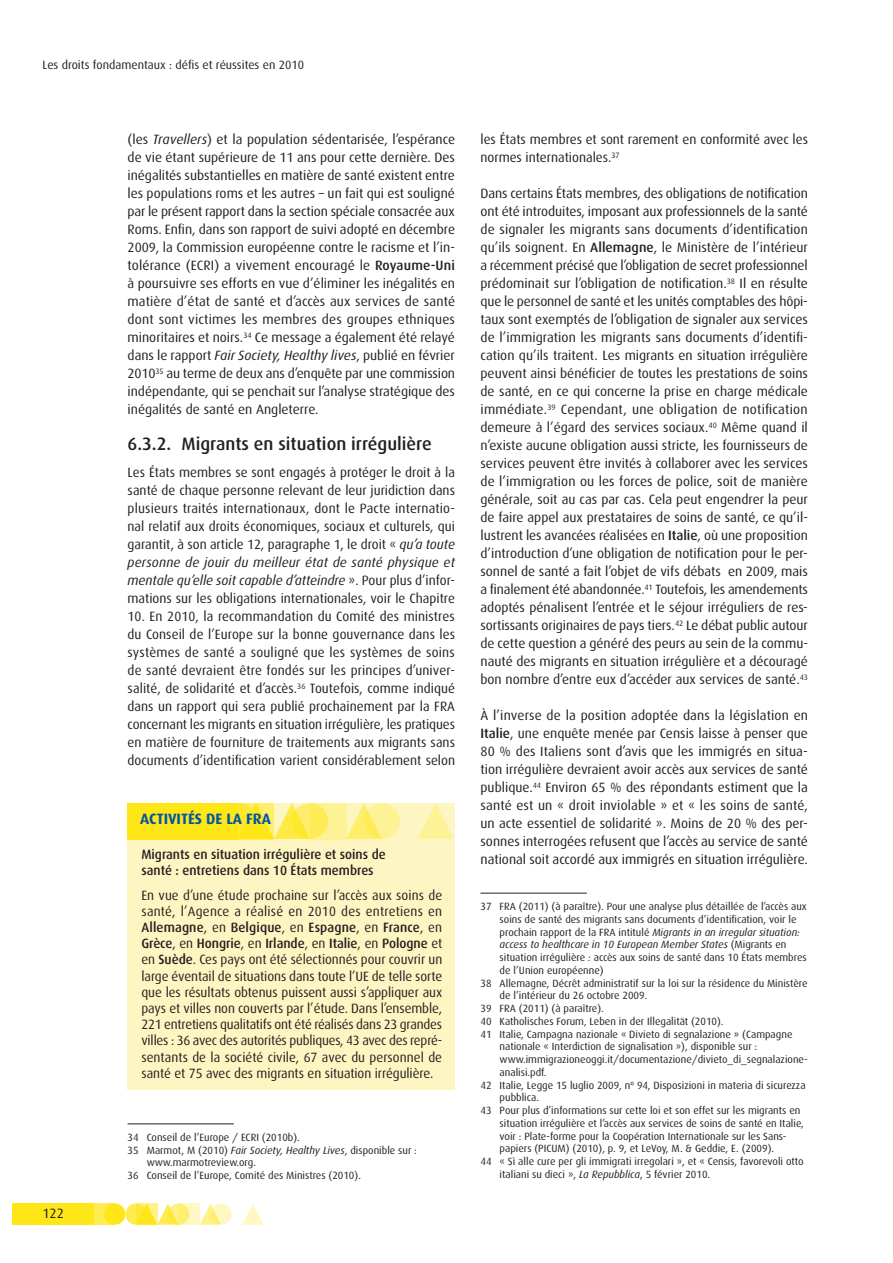
<style>
.page{position:relative;width:893px;height:1263px;background:#fff}
.page>*{position:absolute;margin:0;border:0;box-sizing:border-box;transform-origin:0 0}
.t1{font:500 18px "Dax";color:#231f20}
.t2{font:700 15px "Dax";color:#0155a5}
.t3{font:13.5px/18px "Dax";color:#231f20;text-align:justify}
.t4{font:500 13.5px/16.2px "Dax";color:#231f20;scale:.96 1}
.t5{font:12px "Dax";color:#231f20}
.t6{font:10.5px "Dax";color:#231f20}
.t7{font:italic 10.5px "Dax";color:#231f20}
.s1{font-style:italic}
.s2{font-weight:500}
.s3{font-style:normal}
</style>
<div class="page">
<svg style="left:125px;top:1203px;width:22px;height:22px"></svg>
<div style="left:94px;top:1203px;width:21px;height:22px;background:#ffec50"></div>
<div style="left:12px;top:1203px;width:82px;height:22px;background:#ffe616"></div>
<svg style="left:200px;top:1203px;width:18px;height:22px"></svg>
<svg style="left:242px;top:1204px;width:21px;height:21px"></svg>
<div style="left:104px;top:1203px;width:21px;height:22px;background:#ffe616;border-radius:50%"></div>
<svg style="left:157px;top:1203px;width:18px;height:22px"></svg>
<svg style="left:168px;top:1203px;width:21px;height:22px"></svg>
<svg style="left:210px;top:1203px;width:22px;height:22px"></svg>
<svg style="left:136px;top:1203px;width:21px;height:22px"></svg>
<svg style="left:179px;top:1203px;width:21px;height:22px"></svg>
<hr style="left:128px;top:1123px;width:106px;height:1px;background:#231f20">
<hr style="left:480px;top:893px;width:107px;height:1px;background:#231f20">
<div style="left:128px;top:803px;width:327px;height:286px;background:#fef6c2"></div>
<div style="left:128px;top:803px;width:110px;height:36px;background:#ffe616"></div>
<svg style="left:346px;top:803px;width:32px;height:36px"></svg>
<svg style="left:418px;top:803px;width:36px;height:36px"></svg>
<svg style="left:274px;top:803px;width:32px;height:36px"></svg>
<svg style="left:292px;top:803px;width:36px;height:36px"></svg>
<svg style="left:364px;top:803px;width:36px;height:36px"></svg>
<svg style="left:238px;top:803px;width:36px;height:36px"></svg>
<svg style="left:310px;top:803px;width:36px;height:36px"></svg>
<p class="t5" style="left:43px;top:58px;width:263px">Les droits fondamentaux : défis et réussites en 2010</p>
<p class="t3" style="left:128px;top:130px;width:329px">(les <span class="s1">Travellers</span>) et la population sédentarisée, l’espérance de vie étant supérieure de 11 ans pour cette dernière. Des inégalités substantielles en matière de santé existent entre les populations roms et les autres – un fait qui est souligné par le présent rapport dans la section spéciale consacrée aux Roms. Enfin, dans son rapport de suivi adopté en décembre 2009, la Commission européenne contre le racisme et l’in&shy;tolérance (ECRI) a vivement encouragé le <span class="s2">Royaume-Uni </span>à poursuivre ses efforts en vue d’éliminer les inégalités en matière d’état de santé et d’accès aux services de santé dont sont victimes les membres des groupes ethniques minoritaires et noirs.<sup>34</sup> Ce message a également été relayé dans le rapport <span class="s1">Fair Society, Healthy lives</span>, publié en février 2010<sup>35</sup> au terme de deux ans d’enquête par une commission indépendante, qui se penchait sur l’analyse stratégique des inégalités de santé en Angleterre.</p>
<h1 class="t1" style="left:128px;top:434px;width:306px">6.3.2. Migrants en situation irrégulière</h1>
<p class="t3" style="left:128px;top:463px;width:329px">Les États membres se sont engagés à protéger le droit à la santé de chaque personne relevant de leur juridiction dans plusieurs traités internationaux, dont le Pacte internatio&shy;nal relatif aux droits économiques, sociaux et culturels, qui garantit, à son article 12, paragraphe 1, le droit « <span class="s1">qu’a toute personne de jouir du meilleur état de santé physique et mentale qu’elle soit capable d’atteindre</span> ». Pour plus d’infor&shy;mations sur les obligations internationales, voir le Chapitre</p>
<p class="t3" style="left:128px;top:607px;width:329px">10. En 2010, la recommandation du Comité des ministres du Conseil de l’Europe sur la bonne gouvernance dans les systèmes de santé a souligné que les systèmes de soins de santé devraient être fondés sur les principes d’univer&shy;salité, de solidarité et d’accès.<sup>36</sup> Toutefois, comme indiqué dans un rapport qui sera publié prochainement par la FRA concernant les migrants en situation irrégulière, les pratiques en matière de fourniture de traitements aux migrants sans documents d’identification varient considérablement selon</p>
<p class="t2" style="left:140px;top:811px;width:132px">ACTIVITÉS DE LA FRA</p>
<p class="t4" style="left:141px;top:846px;width:256px">Migrants en situation irrégulière et soins de santé : entretiens dans 10 États membres</p>
<p class="t3" style="left:141px;top:887px;width:302px;line-height:16.2px">En vue d’une étude prochaine sur l’accès aux soins de santé, l’Agence a réalisé en 2010 des entretiens en <span class="s2">Allemagne</span>, en <span class="s2">Belgique</span>, en <span class="s2">Espagne</span>, en <span class="s2">France</span>, en <span class="s2">Grèce</span>, en <span class="s2">Hongrie</span>, en <span class="s2">Irlande</span>, en <span class="s2">Italie</span>, en <span class="s2">Pologne</span> et en <span class="s2">Suède</span>. Ces pays ont été sélectionnés pour couvrir un large éventail de situations dans toute l’UE de telle sorte que les résultats obtenus puissent aussi s’appliquer aux pays et villes non couverts par l’étude. Dans l’ensemble, 221 entretiens qualitatifs ont été réalisés dans 23 grandes villes : 36 avec des autorités publiques, 43 avec des repré&shy;sentants de la société civile, 67 avec du personnel de santé et 75 avec des migrants en situation irrégulière.</p>
<p class="t3" style="left:43px;top:1205px;width:23px">122</p>
<p class="t6" style="left:128px;top:1131px;width:174px">34 Conseil de l’Europe / ECRI (2010b).</p>
<p class="t6" style="left:128px;top:1144px;width:291px">35 Marmot, M (2010) <span class="s1">Fair Society, Healthy Lives</span>, disponible sur :</p>
<p class="t6" style="left:147px;top:1157px;width:111px">www.marmotreview.org.</p>
<p class="t6" style="left:128px;top:1170px;width:235px">36 Conseil de l’Europe, Comité des Ministres (2010).</p>
<p class="t3" style="left:480px;top:130px;width:329px">les États membres et sont rarement en conformité avec les normes internationales.<sup>37</sup></p>
<p class="t3" style="left:480px;top:184px;width:329px">Dans certains États membres, des obligations de notification ont été introduites, imposant aux professionnels de la santé de signaler les migrants sans documents d’identification qu’ils soignent. En <span class="s2">Allemagne</span>, le Ministère de l’intérieur a récemment précisé que l’obligation de secret professionnel prédominait sur l’obligation de notification.<sup>38</sup> Il en résulte que le personnel de santé et les unités comptables des hôpi&shy;taux sont exemptés de l’obligation de signaler aux services de l’immigration les migrants sans documents d’identifi&shy;cation qu’ils traitent. Les migrants en situation irrégulière peuvent ainsi bénéficier de toutes les prestations de soins de santé, en ce qui concerne la prise en charge médicale immédiate.<sup>39</sup> Cependant, une obligation de notification demeure à l’égard des services sociaux.<sup>40</sup> Même quand il n’existe aucune obligation aussi stricte, les fournisseurs de services peuvent être invités à collaborer avec les services de l’immigration ou les forces de police, soit de manière générale, soit au cas par cas. Cela peut engendrer la peur de faire appel aux prestataires de soins de santé, ce qu’il&shy;lustrent les avancées réalisées en <span class="s2">Italie</span>, où une proposition d’introduction d’une obligation de notification pour le per&shy;sonnel de santé a fait l’objet de vifs débats en 2009, mais a finalement été abandonnée.<sup>41</sup> Toutefois, les amendements adoptés pénalisent l’entrée et le séjour irréguliers de res&shy;sortissants originaires de pays tiers.<sup>42</sup> Le débat public autour de cette question a généré des peurs au sein de la commu&shy;nauté des migrants en situation irrégulière et a découragé bon nombre d’entre eux d’accéder aux services de santé.<sup>43</sup></p>
<p class="t3" style="left:480px;top:706px;width:329px">À l’inverse de la position adoptée dans la législation en <span class="s2">Italie</span>, une enquête menée par Censis laisse à penser que 80 % des Italiens sont d’avis que les immigrés en situa&shy;tion irrégulière devraient avoir accès aux services de santé publique.<sup>44</sup> Environ 65 % des répondants estiment que la santé est un « droit inviolable » et « les soins de santé, un acte essentiel de solidarité ». Moins de 20 % des per&shy;sonnes interrogées refusent que l’accès au service de santé national soit accordé aux immigrés en situation irrégulière.</p>
<p class="t6" style="left:480px;top:901px;width:328px">37 FRA (2011) (à paraître). Pour une analyse plus détaillée de l’accès aux</p>
<p class="t6" style="left:500px;top:913px;width:298px">soins de santé des migrants sans documents d’identification, voir le</p>
<p class="t7" style="left:500px;top:926px;width:302px"><span class="s3">prochain rapport de la FRA intitulé</span> Migrants in an irregular situation:</p>
<p class="t7" style="left:500px;top:939px;width:288px">access to healthcare in 10 European Member States <span class="s3">(Migrants en</span></p>
<p class="t6" style="left:500px;top:952px;width:309px">situation irrégulière <span class="s1">:</span> accès aux soins de santé dans 10 États membres</p>
<p class="t6" style="left:500px;top:964px;width:106px">de l’Union européenne)</p>
<p class="t6" style="left:480px;top:977px;width:329px">38 Allemagne, Décrêt administratif sur la loi sur la résidence du Ministère</p>
<p class="t6" style="left:500px;top:990px;width:149px">de l’intérieur du 26 octobre 2009.</p>
<p class="t6" style="left:480px;top:1003px;width:125px">39 FRA (2011) (à paraître).</p>
<p class="t6" style="left:480px;top:1015px;width:245px">40 Katholisches Forum‚ Leben in der Illegalität (2010).</p>
<p class="t6" style="left:480px;top:1028px;width:313px">41 Italie, Campagna nazionale « Divieto di segnalazione » (Campagne</p>
<p class="t6" style="left:500px;top:1041px;width:259px">nationale « Interdiction de signalisation »), disponible sur :</p>
<p class="t6" style="left:500px;top:1054px;width:310px">www.immigrazioneoggi.it/documentazione/divieto_di_segnalazione-</p>
<p class="t6" style="left:500px;top:1066px;width:48px">analisi.pdf.</p>
<p class="t6" style="left:480px;top:1079px;width:327px">42 Italie, Legge 15 luglio 2009, nº 94, Disposizioni in materia di sicurezza</p>
<p class="t6" style="left:500px;top:1092px;width:41px">pubblica.</p>
<p class="t6" style="left:480px;top:1105px;width:321px">43 Pour plus d’informations sur cette loi et son effet sur les migrants en</p>
<p class="t6" style="left:500px;top:1117px;width:306px">situation irrégulière et l’accès aux services de soins de santé en Italie,</p>
<p class="t6" style="left:500px;top:1130px;width:288px">voir : Plate-forme pour la Coopération Internationale sur les Sans-</p>
<p class="t6" style="left:500px;top:1143px;width:276px">papiers (PICUM) (2010), p. 9, et LeVoy, M. &amp; Geddie, E. (2009).</p>
<p class="t6" style="left:480px;top:1156px;width:324px">44 « Sì alle cure per gli immigrati irregolari », et « Censis, favorevoli otto</p>
<p class="t6" style="left:500px;top:1168px;width:212px">italiani su dieci », <span class="s1">La Repubblica</span>, 5 février 2010.</p>
</div>
